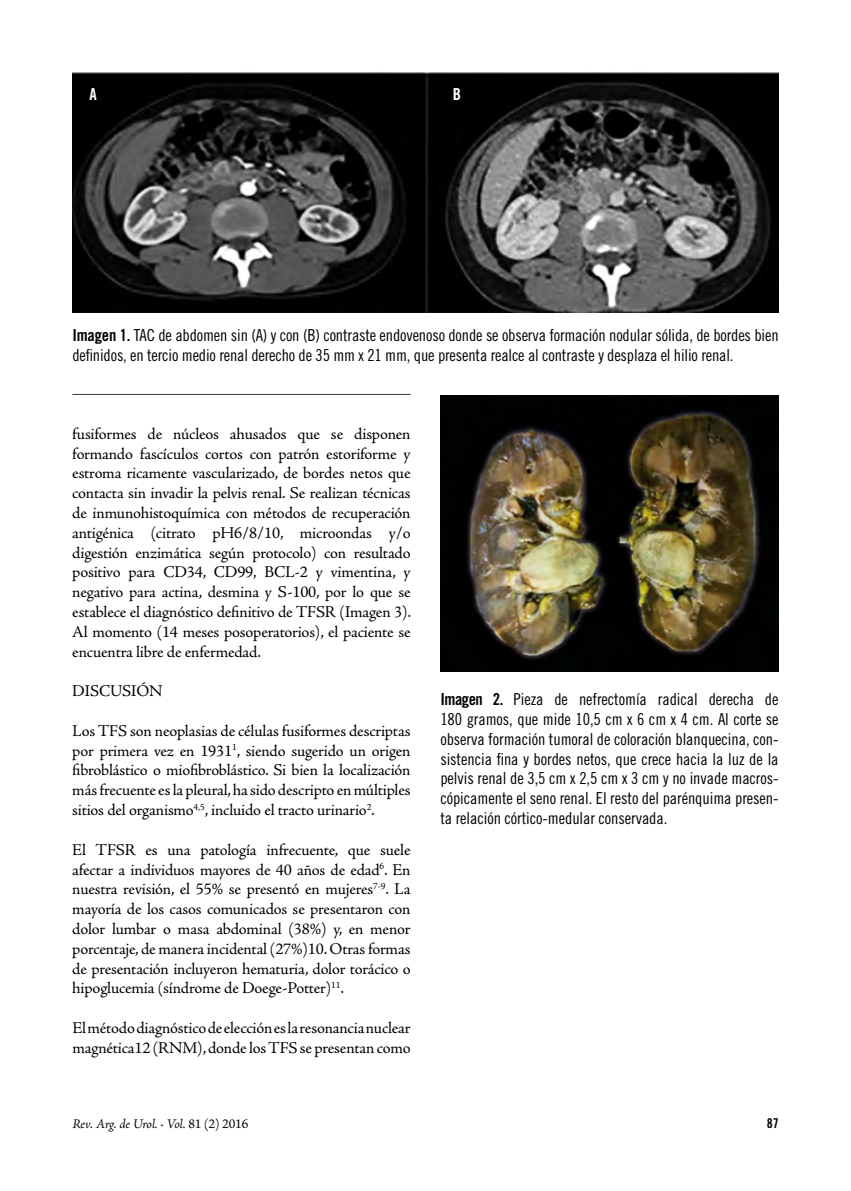
<style>
.page{position:relative;width:851px;height:1191px;background:#fff}
.page>*{position:absolute;margin:0;border:0;box-sizing:border-box;transform-origin:0 0}
.t1{font:16.5px/19.8px "Adobe Jenson Pro";letter-spacing:-.015em;color:#000;text-align:justify}
.t2{font:16.5px/19.8px "Trade Gothic LT Std Cn 18";letter-spacing:-.01em;color:#000}
.t3{font:16.5px "Trade Gothic LT Std Bd Cn 20";color:#fff}
.t4{font:italic 13.5px "Adobe Jenson Pro";letter-spacing:-.025em;color:#000}
.t5{font:13.5px "Trade Gothic LT Std Bd Cn 20";color:#000}
.s1{font-family:"Trade Gothic LT Std Bd Cn 20"}
.s2{font-style:normal}
</style>
<div class="page">
<img style="left:440px;top:395px;width:338px;height:276px">
<img style="left:72px;top:72px;width:706px;height:241px">
<hr style="left:72px;top:394px;width:338px;height:1px;background:#3c3c3b">
<p class="t3" style="left:89px;top:84px;width:9px">A</p>
<p class="t3" style="left:452px;top:84px;width:10px">B</p>
<p class="t2" style="left:72px;top:325px;width:707px"><span class="s1">Imagen 1.</span> TAC de abdomen sin (A) y con (B) contraste endovenoso donde se observa formación nodular sólida, de bordes bien definidos, en tercio medio renal derecho de 35 mm x 21 mm, que presenta realce al contraste y desplaza el hilio renal.</p>
<p class="t1" style="left:72px;top:424px;width:340px">fusiformes de núcleos ahusados que se disponen formando fascículos cortos con patrón estoriforme y estroma ricamente vascularizado, de bordes netos que contacta sin invadir la pelvis renal. Se realizan técnicas de inmunohistoquímica con métodos de recuperación antigénica (citrato pH6/8/10, microondas y/o digestión enzimática según protocolo) con resultado positivo para CD34, CD99, BCL-2 y vimentina, y negativo para actina, desmina y S-100, por lo que se establece el diagnóstico definitivo de TFSR (Imagen 3).<br>Al momento (14 meses posoperatorios), el paciente se encuentra libre de enfermedad.</p>
<p class="t1" style="left:72px;top:681px;width:92px">DISCUSIÓN</p>
<p class="t1" style="left:72px;top:721px;width:340px">Los TFS son neoplasias de células fusiformes descriptas por primera vez en 1931<sup>1</sup>, siendo sugerido un origen fibroblástico o miofibroblástico. Si bien la localización más frecuente es la pleural, ha sido descripto en múltiples sitios del organismo<sup>4,5</sup>, incluido el tracto urinario<sup>2</sup>.</p>
<p class="t1" style="left:72px;top:840px;width:340px">El TFSR es una patología infrecuente, que suele afectar a individuos mayores de 40 años de edad<sup>6</sup>. En nuestra revisión, el 55% se presentó en mujeres<sup>7-9</sup>. La mayoría de los casos comunicados se presentaron con dolor lumbar o masa abdominal (38%) y, en menor porcentaje, de manera incidental (27%)10. Otras formas de presentación incluyeron hematuria, dolor torácico o hipoglucemia (síndrome de Doege-Potter)<sup>11</sup>.</p>
<p class="t1" style="left:72px;top:1018px;width:340px">El método diagnóstico de elección es la resonancia nuclear magnética12 (RNM), donde los TFS se presentan como</p>
<p class="t2" style="left:440px;top:689px;width:340px;text-align:justify"><span class="s1">Imagen 2.</span> Pieza de nefrectomía radical derecha de 180 gramos, que mide 10,5 cm x 6 cm x 4 cm. Al corte se observa formación tumoral de coloración blanquecina, con&shy;sistencia fina y bordes netos, que crece hacia la luz de la pelvis renal de 3,5 cm x 2,5 cm x 3 cm y no invade macros&shy;cópicamente el seno renal. El resto del parénquima presen&shy;ta relación córtico-medular conservada.</p>
<p class="t4" style="left:72px;top:1116px;width:177px">Rev. Arg. de Urol. · Vol. <span class="s2">81 (2) 2016</span></p>
<p class="t5" style="left:766px;top:1115px;width:13px">87</p>
</div>
